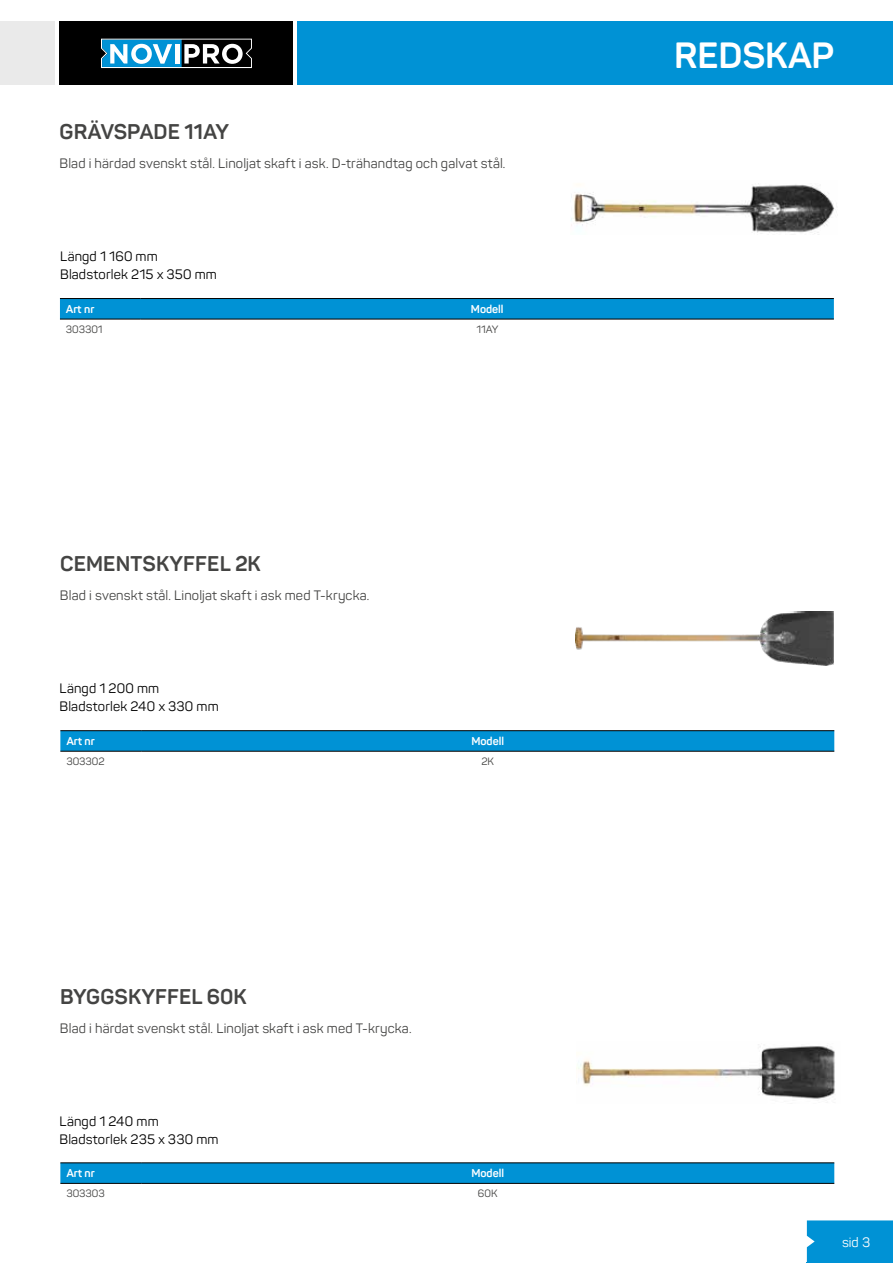
<style>
.page{position:relative;width:893px;height:1263px;background:#fff}
.page>*{position:absolute;margin:0;border:0;box-sizing:border-box;transform-origin:0 0}
.t1{font:700 36px "Panton";color:#fff}
.t2{font:700 21px "Panton";letter-spacing:.01em;color:#444443}
.t3{font:13.5px "Panton";letter-spacing:.015em;color:#444443}
.t4{font:13.5px/18px "Panton";letter-spacing:.01em;color:#000}
.t5{font:13.5px "Panton";color:#fff}
.t6{font:700 11.25px "Panton";color:#fff}
.t7{font:10.5px "Panton";color:#444443}
</style>
<div class="page">
<hr style="left:807px;top:1262px;width:86px;height:1px;background:#0092d5">
<div style="left:807px;top:1220px;width:86px;height:42px;background:#0092d5"></div>
<div style="left:0;top:21px;width:55px;height:64px;background:#eaeaea"></div>
<div style="left:60px;top:21px;width:233px;height:64px;background:#000"></div>
<svg style="left:101px;top:39px;width:151px;height:29px"></svg>
<div style="left:298px;top:21px;width:595px;height:64px;background:#0092d5"></div>
<img style="left:571px;top:183px;width:264px;height:52px">
<div style="left:60px;top:299px;width:774px;height:20px;background:#0092d5"></div>
<hr style="left:60px;top:298px;width:81px;height:1px;background:#000">
<hr style="left:141px;top:298px;width:693px;height:1px;background:#000">
<hr style="left:60px;top:319px;width:81px;height:1px;background:#000">
<hr style="left:141px;top:319px;width:693px;height:1px;background:#000">
<img style="left:575px;top:612px;width:258px;height:53px">
<svg style="left:60px;top:731px;width:774px;height:20px;background:#008ed0"></svg>
<hr style="left:60px;top:730px;width:81px;height:1px;background:#000">
<hr style="left:141px;top:730px;width:693px;height:1px;background:#000">
<hr style="left:60px;top:751px;width:81px;height:1px;background:#000">
<hr style="left:141px;top:751px;width:693px;height:1px;background:#000">
<svg style="left:60px;top:1163px;width:774px;height:20px;background:#008ed0"></svg>
<hr style="left:60px;top:1162px;width:81px;height:1px;background:#000">
<hr style="left:141px;top:1162px;width:693px;height:1px;background:#000">
<hr style="left:60px;top:1183px;width:81px;height:1px;background:#000">
<hr style="left:141px;top:1183px;width:693px;height:1px;background:#000">
<img style="left:578px;top:1044px;width:257px;height:55px">
<h2 class="t2" style="left:60px;top:119px;width:171px">GRÄVSPADE 11AY</h2>
<p class="t3" style="left:60px;top:155px;width:447px">Blad i härdad svenskt stål. Linoljat skaft i ask. D-trähandtag och galvat stål.</p>
<p class="t4" style="left:60px;top:247px;width:158px">Längd 1 160 mm<br>Bladstorlek 215 x 350 mm</p>
<p class="t6" style="left:66px;top:302px;width:30px">Art nr</p>
<p class="t6" style="left:471px;top:302px;width:34px">Modell</p>
<p class="t7" style="left:66px;top:323px;width:38px">303301</p>
<p class="t7" style="left:477px;top:323px;width:23px">11AY</p>
<h2 class="t2" style="left:60px;top:551px;width:202px">CEMENTSKYFFEL 2K</h2>
<p class="t3" style="left:60px;top:587px;width:311px">Blad i svenskt stål. Linoljat skaft i ask med T-krycka.</p>
<p class="t4" style="left:60px;top:680px;width:161px">Längd 1 200 mm<br>Bladstorlek 240 x 330 mm</p>
<p class="t6" style="left:66px;top:734px;width:30px">Art nr</p>
<p class="t6" style="left:471px;top:734px;width:34px">Modell</p>
<p class="t7" style="left:66px;top:755px;width:40px">303302</p>
<p class="t7" style="left:481px;top:755px;width:14px">2K</p>
<h2 class="t2" style="left:60px;top:983px;width:188px">BYGGSKYFFEL 60K</h2>
<p class="t3" style="left:60px;top:1020px;width:353px">Blad i härdat svenskt stål. Linoljat skaft i ask med T-krycka.</p>
<p class="t4" style="left:60px;top:1112px;width:161px">Längd 1 240 mm<br>Bladstorlek 235 x 330 mm</p>
<p class="t6" style="left:66px;top:1166px;width:30px">Art nr</p>
<p class="t6" style="left:471px;top:1166px;width:34px">Modell</p>
<p class="t7" style="left:66px;top:1187px;width:40px">303303</p>
<p class="t7" style="left:478px;top:1187px;width:21px">60K</p>
<h1 class="t1" style="left:674px;top:33px;width:162px">REDSKAP</h1>
<p class="t5" style="left:842px;top:1233px;width:29px">sid 3</p>
</div>
